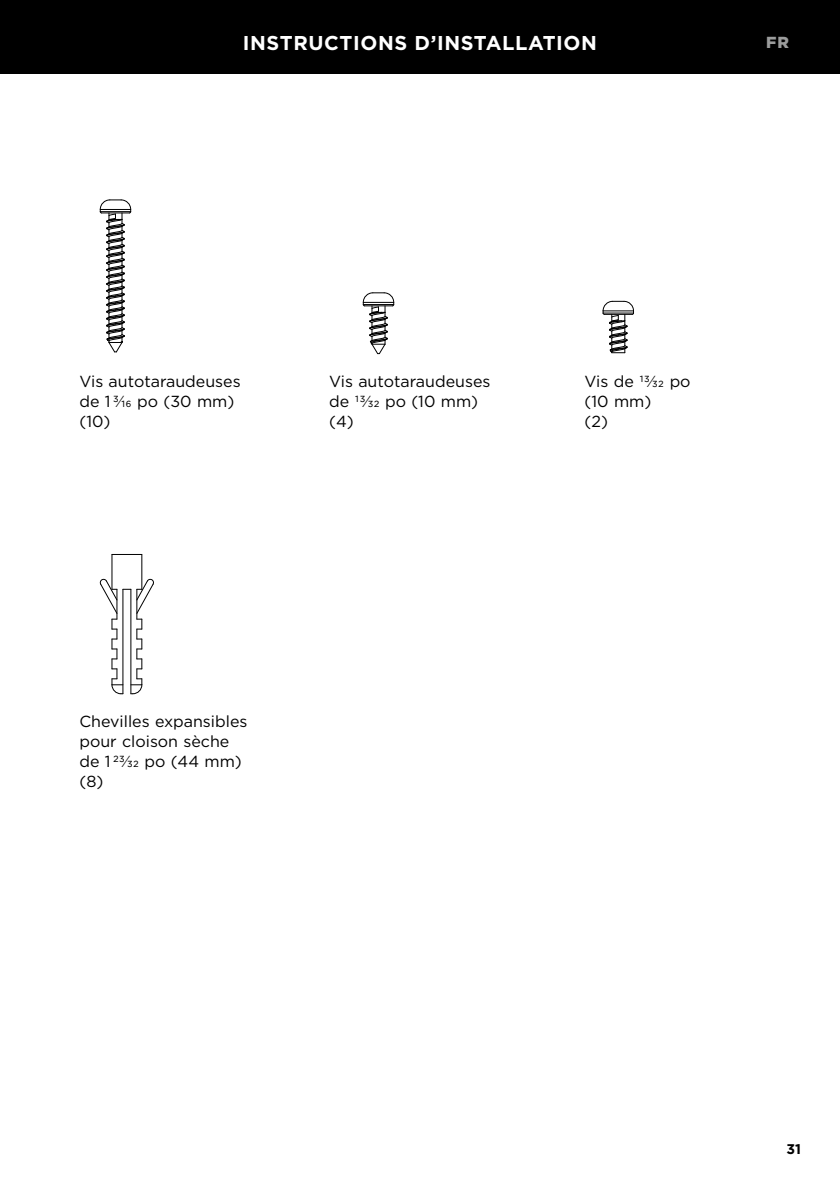
<style>
.page{position:relative;width:840px;height:1191px;background:#fff}
.page>*{position:absolute;margin:0;border:0;box-sizing:border-box;transform-origin:0 0}
.t1{font:700 20px "Gotham";letter-spacing:.03em;color:#fff}
.t2{font:16px/20px "Gotham";color:#000}
.t3{font:900 16px "Gotham";color:#9b9c9c}
.t4{font:700 14px "Gotham";color:#000}
</style>
<div class="page">
<div style="left:0;top:0;width:839px;height:74px;background:#000"></div>
<svg style="left:99px;top:199px;width:33px;height:154px"></svg>
<svg style="left:362px;top:292px;width:32px;height:63px"></svg>
<svg style="left:602px;top:300px;width:32px;height:53px"></svg>
<hr style="left:111px;top:554px;width:1px;height:35px;background:#000">
<hr style="left:141px;top:554px;width:1px;height:35px;background:#000">
<hr style="left:112px;top:554px;width:30px;height:1px;background:#000">
<svg style="left:99px;top:577px;width:55px;height:117px"></svg>
<p class="t1" style="left:243px;top:30px;width:355px">INSTRUCTIONS D’INSTALLATION</p>
<p class="t3" style="left:765px;top:31px;width:24px">FR</p>
<p class="t2" style="left:79px;top:371px;width:163px">Vis autotaraudeuses de 1 3/16 po (30 mm) (10)</p>
<p class="t2" style="left:329px;top:371px;width:163px">Vis autotaraudeuses de 13/32 po (10 mm) (4)</p>
<p class="t2" style="left:584px;top:371px;width:107px">Vis de 13/32 po (10 mm)<br>(2)</p>
<p class="t2" style="left:79px;top:711px;width:169px">Chevilles expansibles pour cloison sèche de 1 23/32 po (44 mm) (8)</p>
<p class="t4" style="left:786px;top:1139px;width:16px">31</p>
</div>
